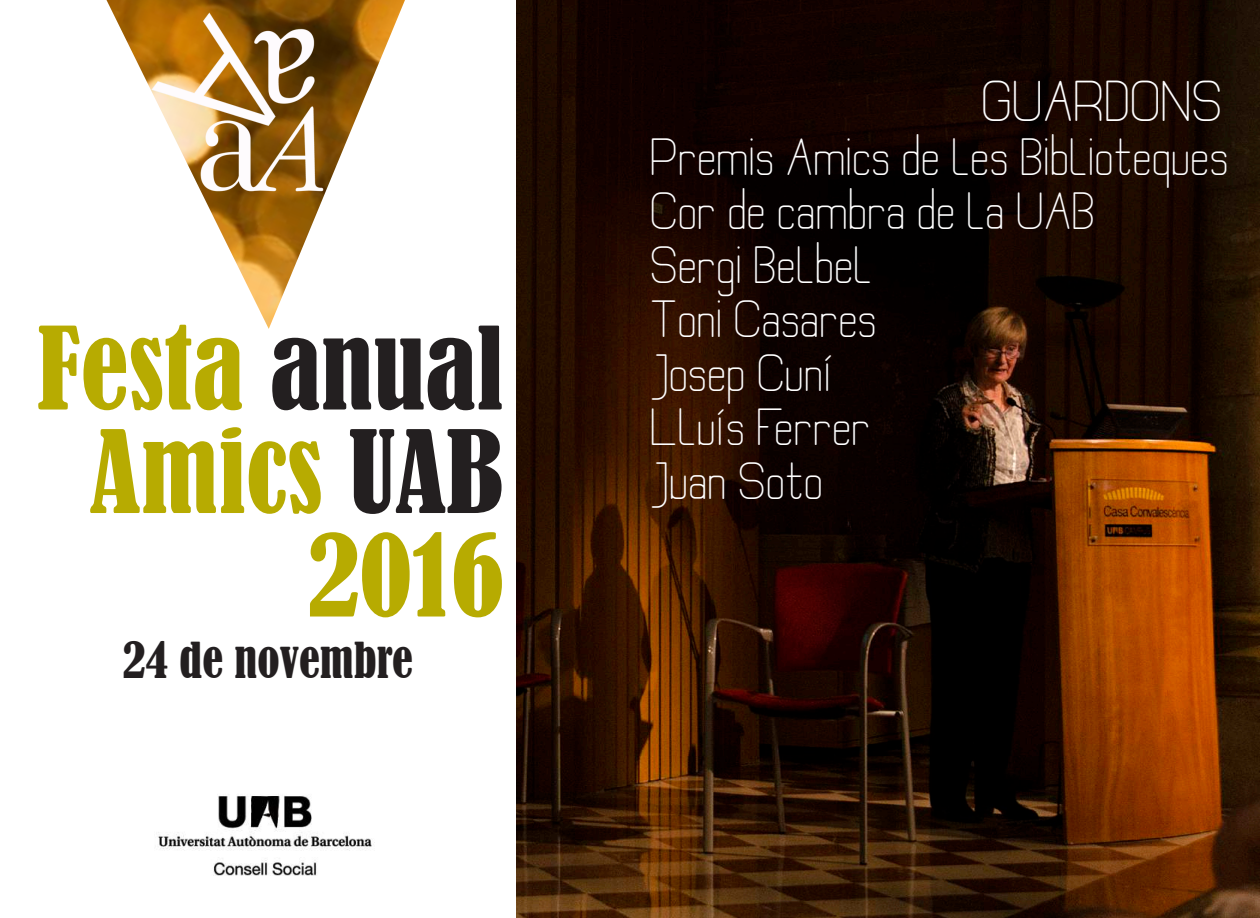
<style>
.page{position:relative;width:1260px;height:918px;background:#fff}
.page>*{position:absolute;margin:0;border:0;box-sizing:border-box;transform-origin:0 0}
.t1{font:condensed 106.5px/103.5px "Bernard";color:#b7ab01;text-align:right}
.t2{font:49.5px "Recoleta Sans St";color:#fff}
.t3{font:condensed 46.5px "Bernard";color:#231f20}
.t4{font:45px/54px "Recoleta Sans St";color:#fff}
.s1{color:#231f20}
</style>
<div class="page">
<img style="left:516px;top:0;width:744px;height:918px">
<img style="left:106px;top:0;width:299px;height:329px">
<img style="left:158px;top:795px;width:217px;height:81px">
<img style="left:136px;top:11px;width:237px;height:196px">
<h1 class="t1" style="left:38px;top:318px;width:468px">Festa <span class="s1">anual<br></span>Amics <span class="s1">UAB<br></span>2016</h1>
<p class="t3" style="left:123px;top:634px;width:292px">24 de novembre</p>
<p class="t2" style="left:981px;top:69px;width:242px">GUARDONS</p>
<p class="t4" style="left:650px;top:131px;width:580px">Premis Amics de les Biblioteques<br>Cor de cambra de la UAB<br>Sergi Belbel<br>Toni Casares<br>Josep Cuní<br>Lluís Ferrer<br>Juan Soto</p>
</div>
